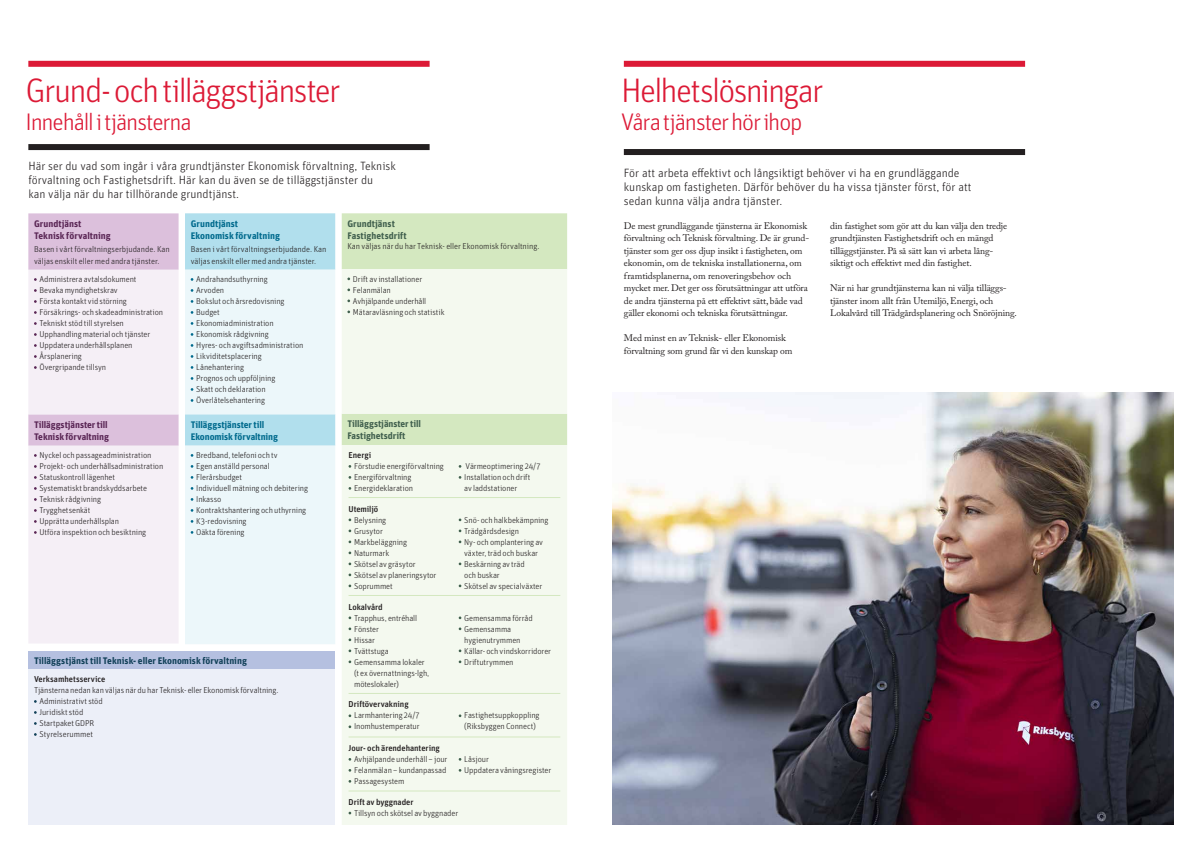
<style>
.page{position:relative;width:1191px;height:842px;background:#fff}
.page>*{position:absolute;margin:0;border:0;box-sizing:border-box;transform-origin:0 0}
.t1{font:300 34px "Unit OTRB";letter-spacing:-.05em;color:#dc1a36}
.t2{font:300 24px "Unit OTRB";letter-spacing:-.05em;color:#dc1a36}
.t3{font:300 12px/14px "Unit OTRB";color:#231f20}
.t4{font:9.5px/12.5px "Adobe Caslon Pro";letter-spacing:-.01em;color:#231f20}
.t5{font:700 9.5px/12.5px "Unit OTRB";color:#006a8d}
.t6{font:700 9.5px/12.5px "Unit OTRB";color:#5a2655}
.t7{font:700 9.5px/12.5px "Unit OTRB";color:#41604e}
.t8{font:700 9.5px "Unit OTRB";color:#124159}
.t9{font:300 8.5px/11px "Unit OTRB";letter-spacing:-.01em;color:#231f20}
.t10{font:8.5px "Unit OTRB1 Medi";letter-spacing:-.005em;color:#231f20}
</style>
<div class="page">
<div style="left:28px;top:61px;width:401px;height:6px;background:#dc1a36"></div>
<div style="left:28px;top:144px;width:401px;height:6px;background:#231f20"></div>
<div style="left:624px;top:149px;width:401px;height:6px;background:#231f20"></div>
<div style="left:624px;top:61px;width:401px;height:6px;background:#dc1a36"></div>
<div style="left:342px;top:213px;width:225px;height:56px;background:#d4e8c0"></div>
<div style="left:342px;top:269px;width:225px;height:556px;background:#f4f9ef"></div>
<div style="left:185px;top:446px;width:150px;height:198px;background:#ecf7fa"></div>
<svg style="left:185px;top:213px;width:150px;height:233px"></svg>
<div style="left:28px;top:446px;width:150px;height:197px;background:#f5eff6"></div>
<svg style="left:28px;top:213px;width:151px;height:233px"></svg>
<div style="left:28px;top:651px;width:307px;height:19px;background:#b5c0e0"></div>
<div style="left:28px;top:670px;width:307px;height:155px;background:#eceff8"></div>
<hr style="left:348px;top:497px;width:212px;height:1px;background:#d4e8c0">
<hr style="left:348px;top:595px;width:212px;height:1px;background:#d4e8c0">
<hr style="left:348px;top:693px;width:212px;height:1px;background:#d4e8c0">
<hr style="left:348px;top:736px;width:212px;height:1px;background:#d4e8c0">
<img style="left:612px;top:393px;width:562px;height:432px">
<hr style="left:348px;top:790px;width:212px;height:1px;background:#d4e8c0">
<h1 class="t1" style="left:26px;top:71px;width:316px">Grund- och tilläggstjänster</h1>
<h2 class="t2" style="left:26px;top:108px;width:168px">Innehåll i tjänsterna</h2>
<h3 class="t3" style="left:28px;top:158px;width:369px">Här ser du vad som ingår i våra grundtjänster Ekonomisk förvaltning, Teknisk förvaltning och Fastighetsdrift. Här kan du även se de tilläggstjänster du<br>kan välja när du har tillhörande grundtjänst.</h3>
<h3 class="t3" style="left:624px;top:165px;width:349px">För att arbeta effektivt och långsiktigt behöver vi ha en grundläggande kunskap om fastigheten. Därför behöver du ha vissa tjänster först, för att sedan kunna välja andra tjänster.</h3>
<h1 class="t1" style="left:621px;top:71px;width:204px">Helhetslösningar</h1>
<h2 class="t2" style="left:621px;top:108px;width:183px">Våra tjänster hör ihop</h2>
<p class="t6" style="left:34px;top:217px;width:78px">Grundtjänst<br>Teknisk förvaltning</p>
<p class="t9" style="left:34px;top:242px;width:137px;line-height:12.5px">Basen i vårt förvaltningserbjudande. Kan väljas enskilt eller med andra tjänster.</p>
<p class="t9" style="left:40px;top:274px;width:125px">Administrera avtalsdokument<br>Bevaka myndighetskrav<br>Första kontakt vid störning<br>Försäkrings- och skadeadministration<br>Tekniskt stöd till styrelsen<br>Upphandling material och tjänster<br>Uppdatera underhållsplanen<br>Årsplanering<br>Övergripande tillsyn</p>
<p class="t6" style="left:34px;top:418px;width:77px">Tilläggstjänster till<br>Teknisk förvaltning</p>
<p class="t9" style="left:40px;top:450px;width:125px">Nyckel och passageadministration<br>Projekt- och underhållsadministration<br>Statuskontroll lägenhet<br>Systematiskt brandskyddsarbete<br>Teknisk rådgivning<br>Trygghetsenkät<br>Upprätta underhållsplan<br>Utföra inspektion och besiktning</p>
<p class="t5" style="left:191px;top:217px;width:91px">Grundtjänst<br>Ekonomisk förvaltning</p>
<p class="t9" style="left:191px;top:242px;width:137px;line-height:12.5px">Basen i vårt förvaltningserbjudande. Kan väljas enskilt eller med andra tjänster.</p>
<p class="t9" style="left:196px;top:274px;width:109px">Andrahandsuthyrning<br>Arvoden<br>Bokslut och årsredovisning<br>Budget<br>Ekonomiadministration<br>Ekonomisk rådgivning<br>Hyres- och avgiftsadministration<br>Likviditetsplacering<br>Lånehantering<br>Prognos och uppföljning<br>Skatt och deklaration<br>Överlåtelsehantering</p>
<p class="t5" style="left:191px;top:418px;width:89px">Tilläggstjänster till<br>Ekonomisk förvaltning</p>
<p class="t9" style="left:196px;top:450px;width:113px">Bredband, telefoni och tv<br>Egen anställd personal<br>Flerårsbudget<br>Individuell mätning och debitering<br>Inkasso<br>Kontraktshantering och uthyrning<br>K3-redovisning<br>Oäkta förening</p>
<p class="t8" style="left:34px;top:655px;width:214px">Tilläggstjänst till Teknisk- eller Ekonomisk förvaltning</p>
<p class="t10" style="left:34px;top:674px;width:73px">Verksamhetsservice</p>
<p class="t9" style="left:40px;top:685px;width:240px;text-indent:-6px">Tjänsterna nedan kan väljas när du har Teknisk- eller Ekonomisk förvaltning.<br>Administrativt stöd<br>Juridiskt stöd<br>Startpaket GDPR<br>Styrelserummet</p>
<p class="t7" style="left:347px;top:217px;width:61px">Grundtjänst<br>Fastighetsdrift</p>
<p class="t9" style="left:347px;top:241px;width:193px">Kan väljas när du har Teknisk- eller Ekonomisk förvaltning.</p>
<p class="t9" style="left:353px;top:273px;width:93px">Drift av installationer<br>Felanmälan<br>Avhjälpande underhåll<br>Mätaravläsning och statistik</p>
<p class="t7" style="left:347px;top:417px;width:75px">Tilläggstjänster till<br>Fastighetsdrift</p>
<p class="t10" style="left:348px;top:450px;width:24px">Energi</p>
<p class="t9" style="left:354px;top:461px;width:91px">Förstudie energiförvaltning<br>Energiförvaltning<br>Energideklaration</p>
<p class="t9" style="left:464px;top:461px;width:78px">Värmeoptimering 24/7<br>Installation och drift<br>av laddstationer</p>
<p class="t10" style="left:348px;top:503px;width:31px">Utemiljö</p>
<p class="t9" style="left:354px;top:514px;width:84px">Belysning<br>Grusytor<br>Markbeläggning<br>Naturmark<br>Skötsel av gräsytor<br>Skötsel av planeringsytor<br>Soprummet</p>
<p class="t9" style="left:464px;top:514px;width:86px">Snö- och halkbekämpning<br>Trädgårdsdesign<br>Ny- och omplantering av växter, träd och buskar<br>Beskärning av träd<br>och buskar<br>Skötsel av specialväxter</p>
<p class="t10" style="left:348px;top:601px;width:36px">Lokalvård</p>
<p class="t9" style="left:354px;top:612px;width:77px">Trapphus, entréhall<br>Fönster<br>Hissar<br>Tvättstuga<br>Gemensamma lokaler (t ex övernattnings-lgh, möteslokaler)</p>
<p class="t9" style="left:464px;top:612px;width:88px">Gemensamma förråd<br>Gemensamma hygienutrymmen<br>Källar- och vindskorridorer<br>Driftutrymmen</p>
<p class="t10" style="left:348px;top:699px;width:62px">Driftövervakning</p>
<p class="t9" style="left:354px;top:710px;width:67px">Larmhantering 24/7<br>Inomhustemperatur</p>
<p class="t9" style="left:464px;top:710px;width:77px">Fastighetsuppkoppling (Riksbyggen Connect)</p>
<p class="t10" style="left:348px;top:743px;width:93px">Jour- och ärendehantering</p>
<p class="t9" style="left:354px;top:754px;width:95px;text-align:justify">Avhjälpande underhåll – jour Felanmälan – kundanpassad Passagesystem</p>
<p class="t9" style="left:464px;top:754px;width:89px">Låsjour<br>Uppdatera våningsregister</p>
<p class="t10" style="left:348px;top:796px;width:66px">Drift av byggnader</p>
<p class="t9" style="left:354px;top:807px;width:106px">Tillsyn och skötsel av byggnader</p>
<p class="t4" style="left:624px;top:219px;width:187px">De mest grundläggande tjänsterna är Ekonomisk förvaltning och Teknisk förvaltning. De är grund&shy;tjänster som ger oss djup insikt i fastigheten, om ekonomin, om de tekniska installationerna, om framtidsplanerna, om renoveringsbehov och mycket mer. Det ger oss förutsättningar att utföra de andra tjänsterna på ett effektivt sätt, både vad gäller ekonomi och tekniska förutsättningar.</p>
<p class="t4" style="left:624px;top:332px;width:170px">Med minst en av Teknisk- eller Ekonomisk förvaltning som grund får vi den kunskap om</p>
<p class="t4" style="left:830px;top:219px;width:179px">din fastighet som gör att du kan välja den tredje grundtjänsten Fastighetsdrift och en mängd tilläggstjänster. På så sätt kan vi arbeta lång&shy;siktigt och effektivt med din fastighet.</p>
<p class="t4" style="left:830px;top:282px;width:188px">När ni har grundtjänsterna kan ni välja tilläggs&shy;tjänster inom allt från Utemiljö, Energi, och<br>Lokalvård till Trädgårdsplanering och Snöröjning.</p>
</div>
